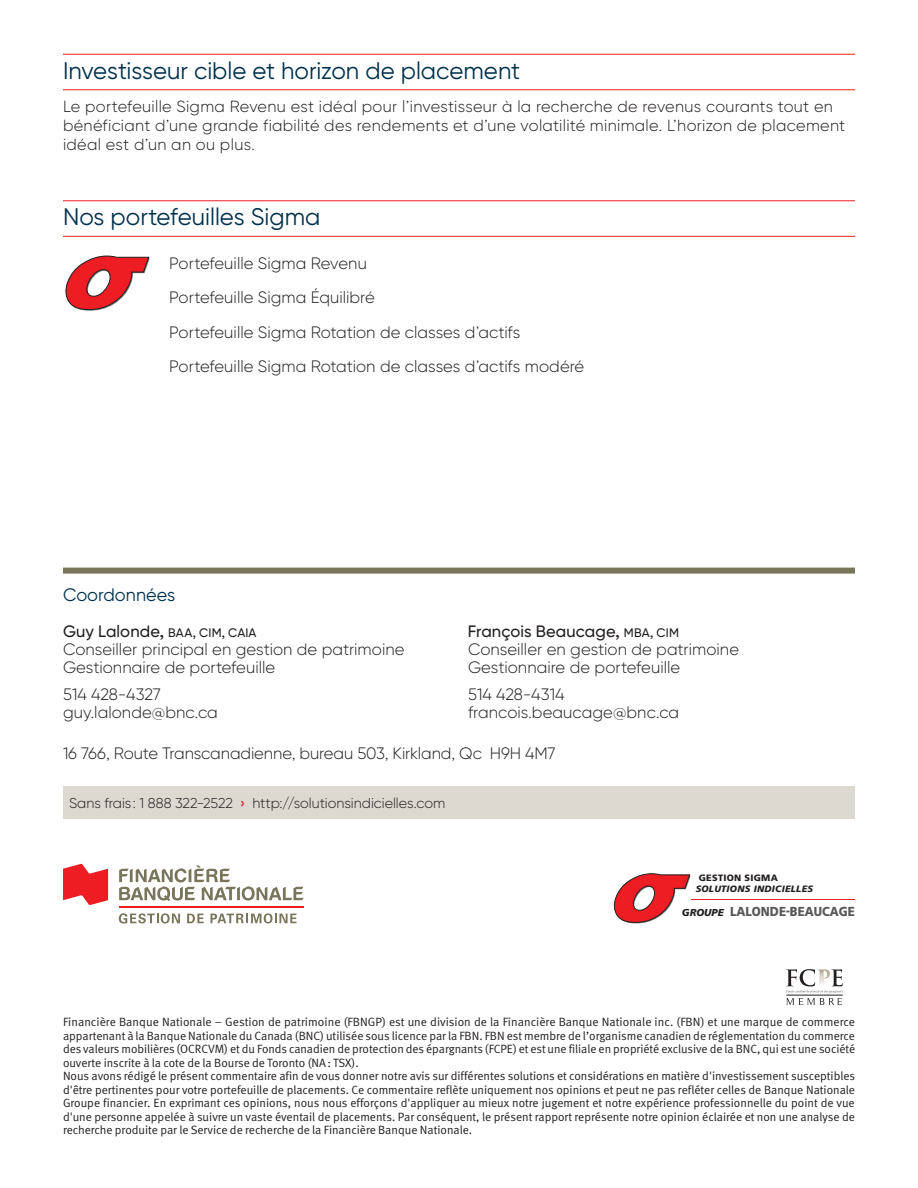
<style>
.page{position:relative;width:918px;height:1188px;background:#fff}
.page>*{position:absolute;margin:0;border:0;box-sizing:border-box;transform-origin:0 0}
.t1{font:24px "Gilroy BN";color:#00314d}
.t2{font:18px "Gilroy BN";color:#00314d}
.t3{font:300 16.5px/18px "Gilroy BN";color:#231f20}
.t4{font:300 16.2px/19.4px "Gilroy BN";letter-spacing:.015em;color:#231f20}
.t5{font:300 14.25px "Gilroy BN";letter-spacing:-.005em;color:#231f20}
.t6{font:900 13.05px "Frutiger";color:#57585a;scale:.89 1}
.t7{font:500 12.3px "Gilroy BN";letter-spacing:.01em;color:#231f20}
.t8{font:12px/13.5px "Meta Normal LF";color:#231f20}
.t9{font:italic 900 9.15px "Frutiger";letter-spacing:.03em;color:#231f20}
.t10{font:900 9.15px "Frutiger";letter-spacing:.03em;color:#231f20}
.s1{font-size:16.5px}
.s2{font-weight:500}
.s3{font-weight:500;font-size:12.3px}
.s4{font-weight:600;color:#ee1d23}
.s5{font-style:italic;font-size:10.05px;color:#231f20}
</style>
<div class="page">
<hr style="left:63px;top:54px;width:792px;height:1px;background:#ee1d23">
<hr style="left:63px;top:90px;width:792px;height:1px;background:#ee1d23">
<hr style="left:63px;top:201px;width:792px;height:1px;background:#ee1d23">
<hr style="left:63px;top:236px;width:792px;height:1px;background:#ee1d23">
<svg style="left:65px;top:256px;width:85px;height:55px"></svg>
<svg style="left:786px;top:969px;width:57px;height:36px"></svg>
<div style="left:63px;top:787px;width:792px;height:32px;background:#dcd9d1"></div>
<div style="left:63px;top:568px;width:792px;height:6px;background:#78755b"></div>
<svg style="left:613px;top:873px;width:78px;height:51px"></svg>
<hr style="left:691px;top:899px;width:164px;height:1px;background:#ee1d23">
<svg style="left:119px;top:865px;width:185px;height:36px"></svg>
<svg style="left:63px;top:864px;width:45px;height:41px"></svg>
<svg style="left:119px;top:913px;width:61px;height:11px"></svg>
<svg style="left:187px;top:914px;width:17px;height:9px"></svg>
<svg style="left:210px;top:913px;width:87px;height:11px"></svg>
<hr style="left:119px;top:906px;width:185px;height:1px;background:#ee1d23">
<h1 class="t1" style="left:63px;top:56px;width:459px">Investisseur cible et horizon de placement</h1>
<h3 class="t4" style="left:63px;top:96px;width:784px">Le portefeuille Sigma Revenu est idéal pour l’investisseur à la recherche de revenus courants tout en bénéficiant d’une grande fiabilité des rendements et d’une volatilité minimale. L’horizon de placement idéal est d’un an ou plus.</h3>
<h1 class="t1" style="left:63px;top:202px;width:259px">Nos portefeuilles Sigma</h1>
<h3 class="t3" style="left:169px;top:246px;width:417px;line-height:34.5px">Portefeuille Sigma Revenu<br>Portefeuille Sigma Équilibré<br>Portefeuille Sigma Rotation de classes d’actifs Portefeuille Sigma Rotation de classes d’actifs modéré</h3>
<h2 class="t2" style="left:63px;top:584px;width:114px">Coordonnées</h2>
<p class="t7" style="left:63px;top:625px;width:195px"><span class="s1">Guy Lalonde,</span> BAA, CIM, CAIA</p>
<h3 class="t3" style="left:63px;top:640px;width:343px">Conseiller principal en gestion de patrimoine<br>Gestionnaire de portefeuille</h3>
<h3 class="t3" style="left:63px;top:685px;width:156px">514 428-4327 guy.lalonde@bnc.ca</h3>
<h3 class="t3" style="left:468px;top:622px;width:273px"><span class="s2">François Beaucage,</span> <span class="s3">MBA, CIM<br></span>Conseiller en gestion de patrimoine<br>Gestionnaire de portefeuille</h3>
<h3 class="t3" style="left:468px;top:685px;width:213px">514 428-4314 francois.beaucage@bnc.ca</h3>
<h3 class="t3" style="left:63px;top:744px;width:494px">16 766, Route Transcanadienne, bureau 503, Kirkland, Qc H9H 4M7</h3>
<p class="t5" style="left:69px;top:795px;width:378px">Sans frais: 1 888 322-2522 <span class="s4">›</span> http://solutionsindicielles.com</p>
<p class="t10" style="left:699px;top:872px;width:81px">GESTION SIGMA</p>
<p class="t9" style="left:696px;top:884px;width:119px">SOLUTIONS INDICIELLES</p>
<p class="t6" style="left:682px;top:903px;width:196px"><span class="s5">GROUPE</span> LALONDE-BEAUCAGE</p>
<p class="t8" style="left:63px;top:1015px;width:794px">Financière Banque Nationale – Gestion de patrimoine (FBNGP) est une division de la Financière Banque Nationale inc. (FBN) et une marque de commerce appartenant à la Banque Nationale du Canada (BNC) utilisée sous licence par la FBN. FBN est membre de l’organisme canadien de réglementation du commerce des valeurs mobilières (OCRCVM) et du Fonds canadien de protection des épargnants (FCPE) et est une filiale en propriété exclusive de la BNC, qui est une société ouverte inscrite à la cote de la Bourse de Toronto (NA: TSX).<br>Nous avons rédigé le présent commentaire afin de vous donner notre avis sur différentes solutions et considérations en matière d'investissement susceptibles d'être pertinentes pour votre portefeuille de placements. Ce commentaire reflète uniquement nos opinions et peut ne pas refléter celles de Banque Nationale Groupe financier. En exprimant ces opinions, nous nous efforçons d'appliquer au mieux notre jugement et notre expérience professionnelle du point de vue d'une personne appelée à suivre un vaste éventail de placements. Par conséquent, le présent rapport représente notre opinion éclairée et non une analyse de recherche produite par le Service de recherche de la Financière Banque Nationale.</p>
</div>
